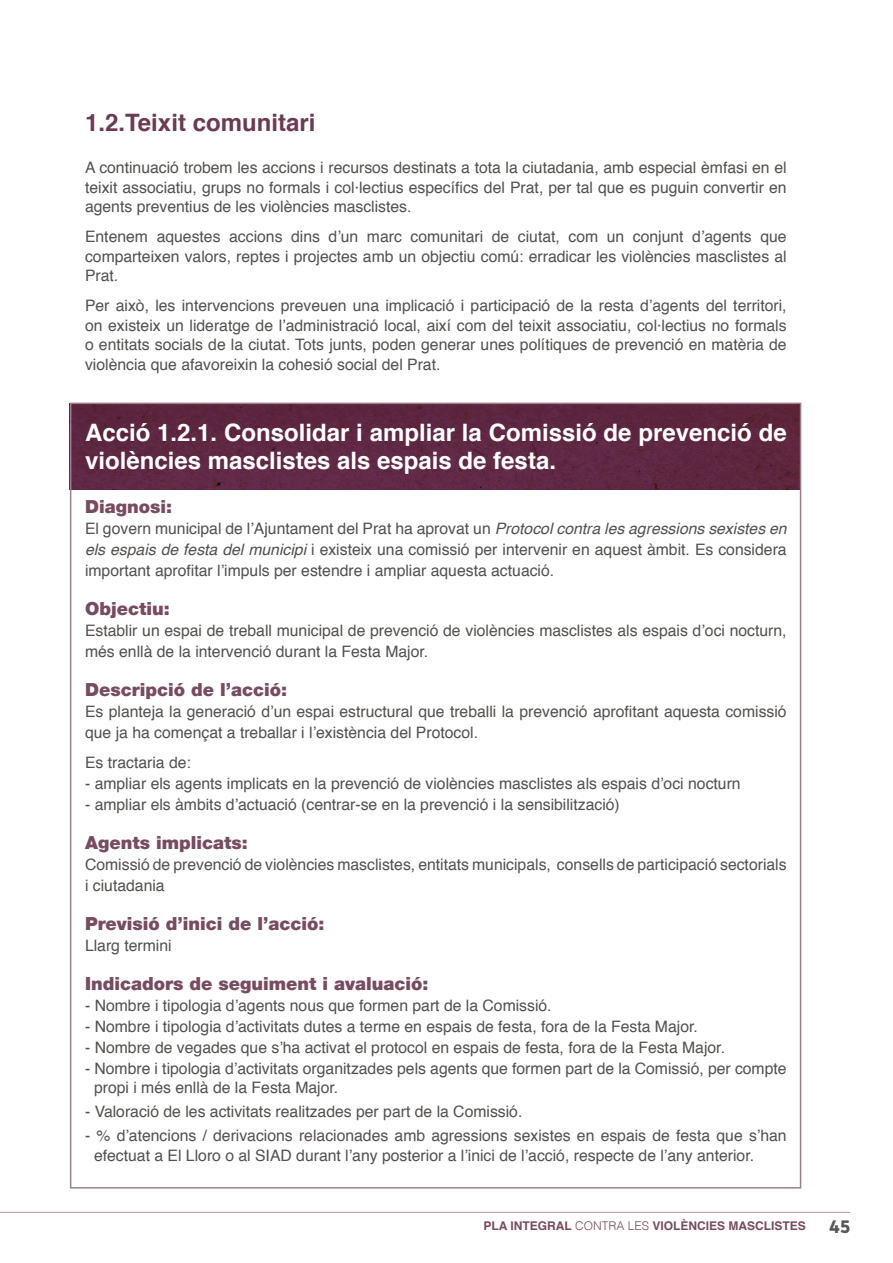
<style>
.page{position:relative;width:893px;height:1263px;background:#fff}
.page>*{position:absolute;margin:0;border:0;box-sizing:border-box;transform-origin:0 0}
.t1{font:700 24px/28.8px "Helvetica";color:#fff}
.t2{font:700 24px "Helvetica";color:#6b3a53}
.t3{font:900 18px "Helvetica Neue LT";color:#774b60}
.t4{font:700 18px "Noway";color:#57585a}
.t5{font:15.75px/19.5px "Helvetica";color:#534f4c}
.t6{font:700 12px "Helvetica";color:#774b60}
.s1{font-style:italic}
.s2{font-weight:300}
</style>
<div class="page">
<hr style="left:0;top:1212px;width:850px;height:1px;background:#612b48">
<img style="left:73px;top:406px;width:725px;height:83px">
<p class="t2" style="left:85px;top:103px;width:232px">1.2.Teixit comunitari</p>
<p class="t5" style="left:85px;top:158px;width:703px;text-align:justify">A continuació trobem les accions i recursos destinats a tota la ciutadania, amb especial èmfasi en el teixit associatiu, grups no formals i col·lectius específics del Prat, per tal que es puguin convertir en agents preventius de les violències masclistes.</p>
<p class="t5" style="left:85px;top:227px;width:703px;text-align:justify">Entenem aquestes accions dins d’un marc comunitari de ciutat, com un conjunt d’agents que comparteixen valors, reptes i projectes amb un objectiu comú: erradicar les violències masclistes al Prat.</p>
<p class="t5" style="left:85px;top:296px;width:703px;text-align:justify">Per això, les intervencions preveuen una implicació i participació de la resta d’agents del territori, on existeix un lideratge de l’administració local, així com del teixit associatiu, col·lectius no formals o entitats socials de la ciutat. Tots junts, poden generar unes polítiques de prevenció en matèria de violència que afavoreixin la cohesió social del Prat.</p>
<p class="t1" style="left:85px;top:418px;width:703px">Acció 1.2.1. Consolidar i ampliar la Comissió de prevenció de violències masclistes als espais de festa.</p>
<p class="t3" style="left:85px;top:496px;width:89px">Diagnosi:</p>
<p class="t5" style="left:85px;top:518px;width:703px;line-height:21px;text-align:justify">El govern municipal de l’Ajuntament del Prat ha aprovat un <span class="s1">Protocol contra les agressions sexistes en els espais de festa del municipi</span> i existeix una comissió per intervenir en aquest àmbit. Es considera important aprofitar l’impuls per estendre i ampliar aquesta actuació.</p>
<p class="t3" style="left:85px;top:598px;width:86px">Objectiu:</p>
<p class="t5" style="left:85px;top:620px;width:703px;line-height:21px">Establir un espai de treball municipal de prevenció de violències masclistes als espais d’oci nocturn, més enllà de la intervenció durant la Festa Major.</p>
<p class="t3" style="left:85px;top:679px;width:204px">Descripció de l’acció:</p>
<p class="t5" style="left:85px;top:701px;width:703px;line-height:21px">Es planteja la generació d’un espai estructural que treballi la prevenció aprofitant aquesta comissió que ja ha començat a treballar i l’existència del Protocol.</p>
<p class="t5" style="left:85px;top:753px;width:107px">Es tractaria de:</p>
<p class="t5" style="left:85px;top:774px;width:657px">- ampliar els agents implicats en la prevenció de violències masclistes als espais d’oci nocturn</p>
<p class="t5" style="left:85px;top:795px;width:536px">- ampliar els àmbits d’actuació (centrar-se en la prevenció i la sensibilització)</p>
<p class="t3" style="left:85px;top:832px;width:164px">Agents implicats:</p>
<p class="t5" style="left:85px;top:854px;width:703px;line-height:21px">Comissió de prevenció de violències masclistes, entitats municipals, consells de participació sectorials i ciutadania</p>
<p class="t3" style="left:85px;top:913px;width:241px">Previsió d’inici de l’acció:</p>
<p class="t5" style="left:85px;top:936px;width:88px">Llarg termini</p>
<p class="t3" style="left:85px;top:973px;width:345px">Indicadors de seguiment i avaluació:</p>
<p class="t5" style="left:85px;top:996px;width:468px">- Nombre i tipologia d’agents nous que formen part de la Comissió.</p>
<p class="t5" style="left:85px;top:1017px;width:614px">- Nombre i tipologia d’activitats dutes a terme en espais de festa, fora de la Festa Major.</p>
<p class="t5" style="left:85px;top:1038px;width:641px">- Nombre de vegades que s’ha activat el protocol en espais de festa, fora de la Festa Major.</p>
<p class="t5" style="left:94px;top:1059px;width:694px;text-indent:-9px">- Nombre i tipologia d’activitats organitzades pels agents que formen part de la Comissió, per compte propi i més enllà de la Festa Major.</p>
<p class="t5" style="left:85px;top:1103px;width:439px">- Valoració de les activitats realitzades per part de la Comissió.</p>
<p class="t5" style="left:94px;top:1127px;width:694px;text-indent:-9px">- % d’atencions / derivacions relacionades amb agressions sexistes en espais de festa que s’han efectuat a El Lloro o al SIAD durant l’any posterior a l’inici de l’acció, respecte de l’any anterior.</p>
<p class="t6" style="left:483px;top:1216px;width:324px">PLA INTEGRAL <span class="s2">CONTRA LES</span> VIOLÈNCIES MASCLISTES</p>
<p class="t4" style="left:829px;top:1216px;width:23px">45</p>
</div>
